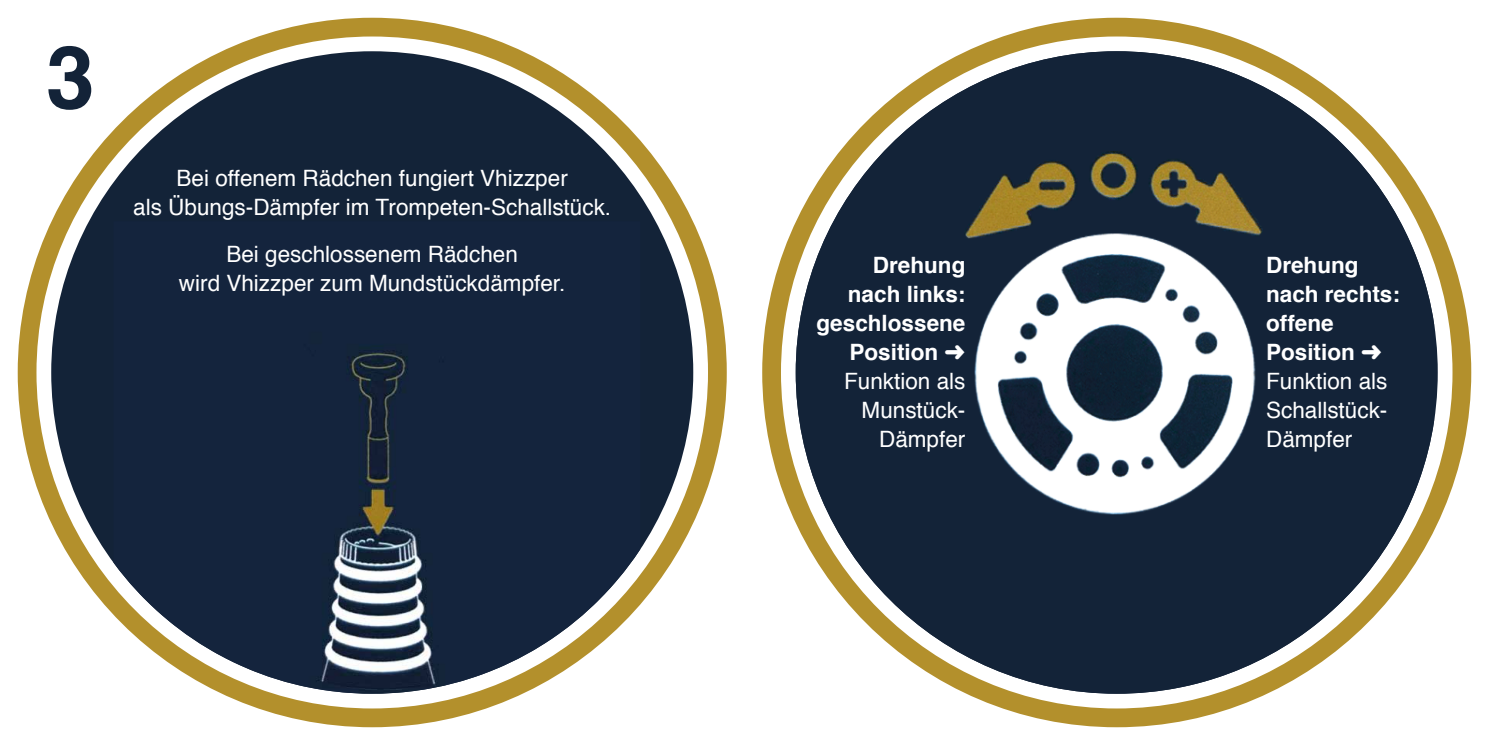
<style>
.page{position:relative;width:1489px;height:745px;background:#fff}
.page>*{position:absolute;margin:0;border:0;box-sizing:border-box;transform-origin:0 0}
.t1{font:700 87.5px "Helvetica";color:#132338}
.t2{font:22.5px/29px "Helvetica";color:#fff;text-align:center}
.t3{font:700 22.5px/29px "Helvetica";color:#fff;text-align:right}
.s1{font-weight:400}
</style>
<div class="page">
<div style="left:18px;top:18px;width:708px;height:708px;border:19px solid #b3902c;border-radius:50%"></div>
<div style="left:51px;top:51px;width:642px;height:642px;background:#132338;border-radius:50%"></div>
<img style="left:113px;top:352px;width:527px;height:341px">
<div style="left:762px;top:18px;width:708px;height:708px;border:19px solid #b3902c;border-radius:50%"></div>
<img style="left:795px;top:51px;width:638px;height:642px">
<h1 class="t1" style="left:46px;top:7px;width:50px">3</h1>
<p class="t2" style="left:133px;top:164px;width:479px">Bei offenem Rädchen fungiert Vhizzper<br>als Übungs-Dämpfer im Trompeten-Schallstück.</p>
<p class="t2" style="left:179px;top:240px;width:388px">Bei geschlossenem Rädchen<br>wird Vhizzper zum Mundstückdämpfer.</p>
<p class="t3" style="left:816px;top:250px;width:150px">Drehung nach links: geschlossene<br>Position ➜<br><span class="s1">Funktion als<br>Munstück-<br>Dämpfer</span></p>
<p class="t3" style="left:1265px;top:250px;width:135px;text-align:left">Drehung nach rechts: offene<br>Position ➜<br><span class="s1">Funktion als<br>Schallstück-<br>Dämpfer</span></p>
</div>
